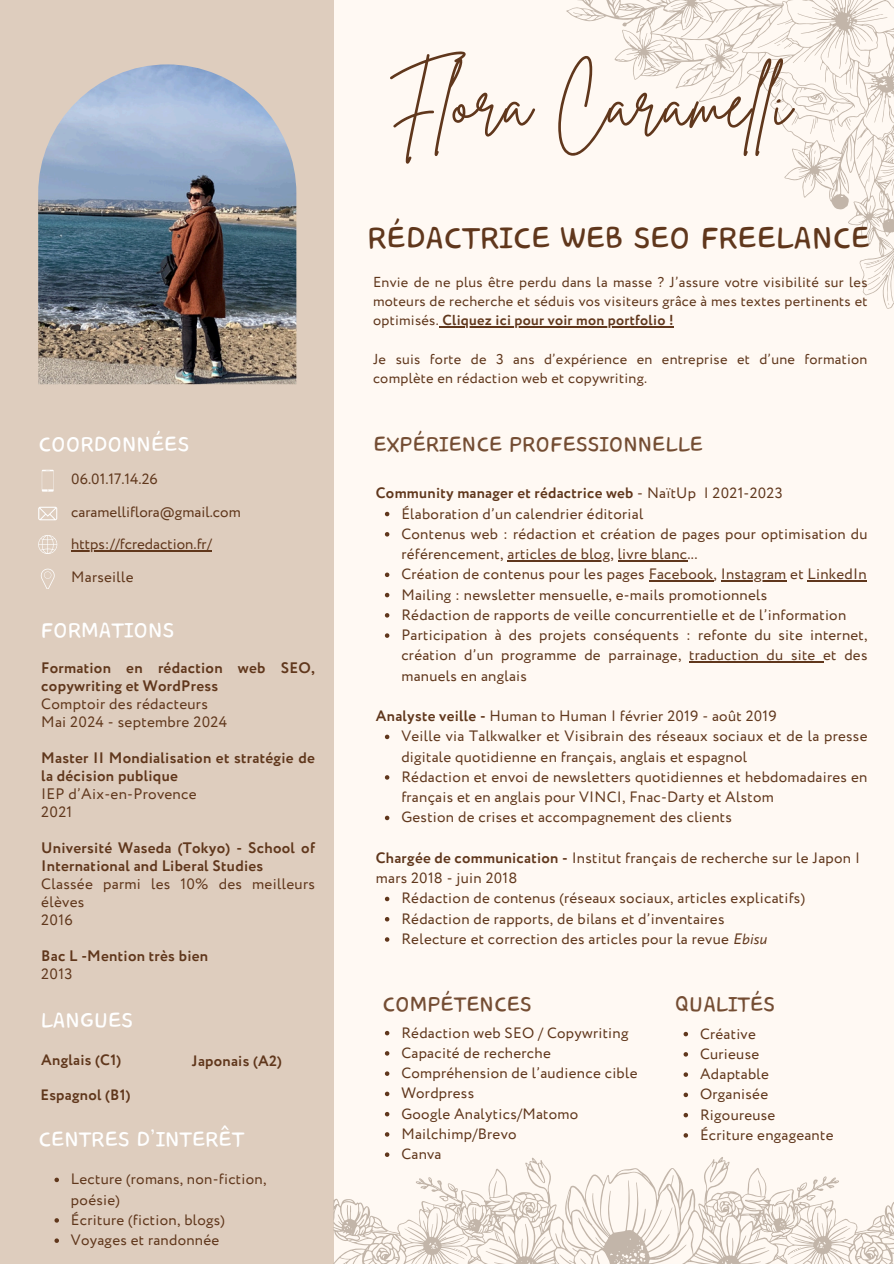
<style>
.page{position:relative;width:894px;height:1264px;background:#fff}
.page>*{position:absolute;margin:0;border:0;box-sizing:border-box;transform-origin:0 0}
.t1{font:69px "Brittany Signature";letter-spacing:.02em;color:#60371c}
.t2{font:39px "Core Bandi Face";letter-spacing:-.055em;color:#60371c}
.t3{font:27px "Core Bandi Face";letter-spacing:-.055em;color:#fff}
.t4{font:27px "Core Bandi Face";letter-spacing:-.055em;color:#744d33}
.t5{font:700 15.15px/18px "Circe";letter-spacing:.02em;color:#60371c}
.t6{font:15.15px/18px "Circe";letter-spacing:.02em;color:#60371c}
.t7{font:15px/20.2px "Circe";letter-spacing:.02em;color:#60371c}
.t8{font:700 15px "Circe";letter-spacing:.02em;color:#60371c}
.t9{font:15px "Circe";color:#60371c}
.t10{font:14.4px/19.2px "Circe";letter-spacing:.02em;color:#60371c;text-align:justify}
.s1{font-weight:700}
.s2{font-weight:400}
.s3{font-style:italic}
</style>
<div class="page">
<div style="left:0;top:0;width:893px;height:1263px;background:#fff9f3"></div>
<div style="left:0;top:0;width:333px;height:1263px;background:#decdbe"></div>
<svg style="left:566px;top:0;width:327px;height:309px"></svg>
<svg style="left:333px;top:1156px;width:560px;height:107px"></svg>
<svg style="left:42px;top:470px;width:12px;height:21px"></svg>
<svg style="left:38px;top:535px;width:19px;height:19px"></svg>
<svg style="left:38px;top:506px;width:19px;height:14px"></svg>
<svg style="left:41px;top:568px;width:14px;height:21px"></svg>
<img style="left:38px;top:64px;width:258px;height:320px">
<svg style="left:385px;top:512px;width:4px;height:4px"></svg>
<svg style="left:385px;top:532px;width:4px;height:4px"></svg>
<hr style="left:507px;top:560px;width:103px;height:1px;background:#60371c">
<hr style="left:617px;top:560px;width:70px;height:1px;background:#60371c">
<svg style="left:385px;top:572px;width:4px;height:5px"></svg>
<hr style="left:648px;top:580px;width:65px;height:1px;background:#60371c">
<hr style="left:720px;top:580px;width:66px;height:1px;background:#60371c">
<hr style="left:807px;top:580px;width:59px;height:1px;background:#60371c">
<svg style="left:385px;top:593px;width:4px;height:4px"></svg>
<svg style="left:385px;top:613px;width:4px;height:4px"></svg>
<svg style="left:385px;top:633px;width:4px;height:5px"></svg>
<hr style="left:689px;top:661px;width:134px;height:1px;background:#60371c">
<svg style="left:385px;top:734px;width:4px;height:5px"></svg>
<svg style="left:385px;top:775px;width:4px;height:4px"></svg>
<svg style="left:385px;top:815px;width:4px;height:5px"></svg>
<svg style="left:385px;top:896px;width:4px;height:5px"></svg>
<svg style="left:385px;top:917px;width:4px;height:4px"></svg>
<svg style="left:385px;top:937px;width:4px;height:4px"></svg>
<hr style="left:442px;top:326px;width:231px;height:1px;background:#60371c">
<svg style="left:54px;top:1177px;width:5px;height:5px"></svg>
<svg style="left:54px;top:1218px;width:5px;height:4px"></svg>
<svg style="left:54px;top:1238px;width:5px;height:4px"></svg>
<svg style="left:385px;top:1030px;width:4px;height:5px"></svg>
<svg style="left:385px;top:1051px;width:4px;height:4px"></svg>
<svg style="left:385px;top:1071px;width:4px;height:4px"></svg>
<svg style="left:385px;top:1091px;width:4px;height:5px"></svg>
<svg style="left:385px;top:1112px;width:4px;height:4px"></svg>
<svg style="left:385px;top:1132px;width:4px;height:4px"></svg>
<svg style="left:385px;top:1152px;width:4px;height:4px"></svg>
<svg style="left:683px;top:1031px;width:4px;height:5px"></svg>
<svg style="left:683px;top:1052px;width:4px;height:4px"></svg>
<svg style="left:683px;top:1072px;width:4px;height:4px"></svg>
<svg style="left:683px;top:1092px;width:4px;height:5px"></svg>
<svg style="left:683px;top:1112px;width:4px;height:5px"></svg>
<svg style="left:683px;top:1133px;width:4px;height:4px"></svg>
<hr style="left:71px;top:550px;width:141px;height:1px;background:#60371c">
<p class="t3" style="left:38px;top:430px;width:154px">COORDONNÉES</p>
<p class="t7" style="left:71px;top:469px;width:88px">06.01.17.14.26</p>
<p class="t9" style="left:71px;top:501px;width:171px">caramelliflora@gmail.com</p>
<p class="t9" style="left:71px;top:534px;width:142px">https://fcredaction.fr/</p>
<p class="t7" style="left:71px;top:568px;width:64px">Marseille</p>
<p class="t3" style="left:40px;top:616px;width:136px">FORMATIONS</p>
<p class="t5" style="left:41px;top:659px;width:275px">Formation en rédaction web SEO, copywriting et WordPress</p>
<p class="t6" style="left:41px;top:695px;width:168px">Comptoir des rédacteurs</p>
<h4 class="t6" style="left:41px;top:713px;width:187px">Mai 2024 - septembre 2024</h4>
<h4 class="t5" style="left:41px;top:749px;width:275px">Master II Mondialisation et stratégie de la décision publique</h4>
<h3 class="t6" style="left:41px;top:785px;width:157px">IEP d’Aix-en-Provence</h3>
<h4 class="t6" style="left:41px;top:803px;width:33px">2021</h4>
<h3 class="t5" style="left:41px;top:839px;width:275px">Université Waseda (Tokyo) - School of<br>International and Liberal Studies</h3>
<p class="t6" style="left:41px;top:875px;width:275px">Classée parmi les 10% des meilleurs élèves</p>
<p class="t6" style="left:41px;top:911px;width:33px">2016</p>
<p class="t5" style="left:41px;top:947px;width:168px">Bac L -Mention très bien</p>
<p class="t6" style="left:41px;top:965px;width:33px">2013</p>
<p class="t3" style="left:40px;top:1006px;width:95px">LANGUES</p>
<p class="t8" style="left:41px;top:1049px;width:81px">Anglais (C1)</p>
<p class="t8" style="left:40px;top:1084px;width:92px">Espagnol (B1)</p>
<p class="t8" style="left:192px;top:1050px;width:91px">Japonais (A2)</p>
<h1 class="t3" style="left:38px;top:1125px;width:209px">CENTRES D’INTERÊT</h1>
<h2 class="t7" style="left:71px;top:1169px;width:197px">Lecture (romans, non-fiction, poésie)</h2>
<p class="t7" style="left:71px;top:1210px;width:155px">Écriture (fiction, blogs)</p>
<p class="t7" style="left:71px;top:1230px;width:150px">Voyages et randonnée</p>
<p class="t1" style="left:386px;top:58px;width:406px">Flora Caramel i</p>
<p class="t2" style="left:367px;top:217px;width:506px">RÉDACTRICE WEB SEO FREELANCE</p>
<p class="t10" style="left:373px;top:273px;width:496px">Envie de ne plus être perdu dans la masse ? J’assure votre visibilité sur les moteurs de recherche et séduis vos visiteurs grâce à mes textes pertinents et optimisés. <span class="s1">Cliquez ici pour voir mon portfolio !</span></p>
<p class="t10" style="left:373px;top:350px;width:496px">Je suis forte de 3 ans d’expérience en entreprise et d’une formation complète en rédaction web et copywriting.</p>
<h3 class="t4" style="left:373px;top:430px;width:332px">EXPÉRIENCE PROFESSIONNELLE</h3>
<h3 class="t8" style="left:376px;top:483px;width:408px">Community manager et rédactrice web <span class="s2">- NaïtUp | 2021-2023</span></h3>
<p class="t7" style="left:401px;top:504px;width:243px">Élaboration d’un calendrier éditorial</p>
<p class="t7" style="left:401px;top:524px;width:467px">Contenus web : rédaction et création de pages pour optimisation du référencement, articles de blog, livre blanc...</p>
<p class="t7" style="left:401px;top:565px;width:466px">Création de contenus pour les pages Facebook, Instagram et LinkedIn</p>
<p class="t7" style="left:401px;top:585px;width:467px">Mailing : newsletter mensuelle, e-mails promotionnels<br>Rédaction de rapports de veille concurrentielle et de l’information<br>Participation à des projets conséquents : refonte du site internet,</p>
<p class="t7" style="left:401px;top:646px;width:467px">création d’un programme de parrainage, traduction du site et des manuels en anglais</p>
<p class="t7" style="left:376px;top:706px;width:402px"><span class="s1">Analyste veille -</span> Human to Human | février 2019 - août 2019</p>
<p class="t7" style="left:401px;top:727px;width:467px">Veille via Talkwalker et Visibrain des réseaux sociaux et de la presse</p>
<p class="t7" style="left:401px;top:747px;width:467px">digitale quotidienne en français, anglais et espagnol<br>Rédaction et envoi de newsletters quotidiennes et hebdomadaires en</p>
<h3 class="t7" style="left:401px;top:787px;width:374px">français et en anglais pour VINCI, Fnac-Darty et Alstom<br>Gestion de crises et accompagnement des clients</h3>
<p class="t7" style="left:376px;top:848px;width:485px"><span class="s1">Chargée de communication -</span> Institut français de recherche sur le Japon | mars 2018 - juin 2018</p>
<p class="t7" style="left:401px;top:889px;width:405px">Rédaction de contenus (réseaux sociaux, articles explicatifs)</p>
<p class="t7" style="left:401px;top:909px;width:324px">Rédaction de rapports, de bilans et d’inventaires</p>
<p class="t7" style="left:401px;top:929px;width:367px">Relecture et correction des articles pour la revue <span class="s3">Ebisu</span></p>
<p class="t4" style="left:382px;top:990px;width:152px">COMPÉTENCES</p>
<p class="t4" style="left:674px;top:990px;width:103px">QUALITÉS</p>
<p class="t7" style="left:401px;top:1023px;width:228px">Rédaction web SEO / Copywriting</p>
<p class="t7" style="left:401px;top:1043px;width:151px">Capacité de recherche</p>
<p class="t7" style="left:401px;top:1063px;width:237px">Compréhension de l’audience cible</p>
<p class="t7" style="left:401px;top:1084px;width:74px">Wordpress</p>
<p class="t7" style="left:401px;top:1104px;width:178px">Google Analytics/Matomo</p>
<p class="t7" style="left:401px;top:1124px;width:117px">Mailchimp/Brevo</p>
<p class="t7" style="left:401px;top:1144px;width:42px">Canva</p>
<p class="t7" style="left:699px;top:1024px;width:57px">Créative</p>
<p class="t7" style="left:699px;top:1044px;width:61px">Curieuse</p>
<p class="t7" style="left:699px;top:1064px;width:70px">Adaptable</p>
<h3 class="t7" style="left:699px;top:1084px;width:70px">Organisée</h3>
<h3 class="t7" style="left:699px;top:1105px;width:77px">Rigoureuse</h3>
<p class="t7" style="left:699px;top:1125px;width:135px">Écriture engageante</p>
</div>
